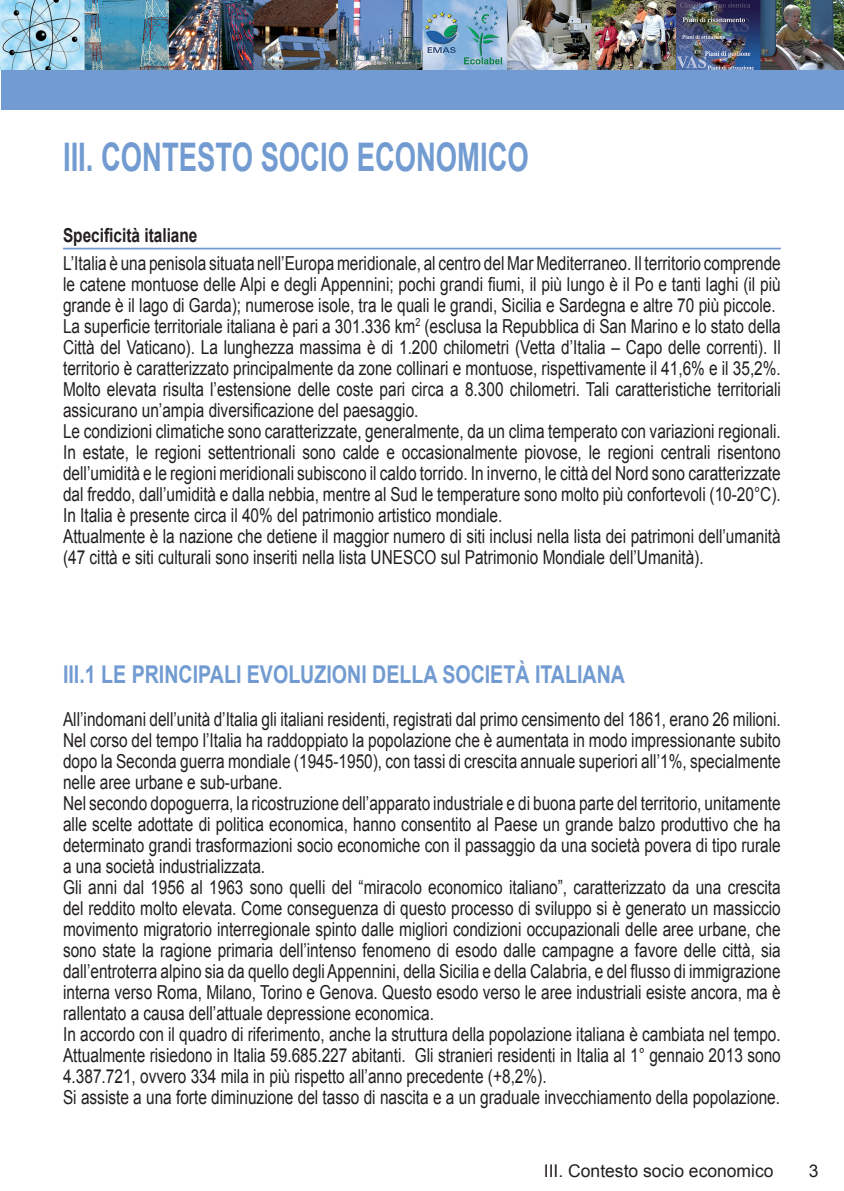
<style>
.page{position:relative;width:844px;height:1191px;background:#fff}
.page>*{position:absolute;margin:0;border:0;box-sizing:border-box;transform-origin:0 0}
.t1{font:700 39.38px "Arial";color:#729cd1;scale:.7 1}
.t2{font:700 24.5px "Arial";color:#729cd1;scale:.8 1}
.t3{font:19.25px/21px "Arial";color:#231f20;scale:.8 1}
.t4{font:700 19.25px "Arial";color:#231f20;scale:.8 1}
.t5{font:17.5px "Arial";color:#231f20}
</style>
<div class="page">
<div style="left:2px;top:0;width:841px;height:109px;background:#729cd1"></div>
<img style="left:1px;top:0;width:842px;height:70px">
<hr style="left:63px;top:248px;width:717px;height:1px;background:#729cd1">
<h1 class="t1" style="left:63px;top:131px;width:666px">III. CONTESTO SOCIO ECONOMICO</h1>
<p class="t4" style="left:63px;top:223px;width:169px">Specificità italiane</p>
<p class="t3" style="left:63px;top:252px;width:898px">L’Italia è una penisola situata nell’Europa meridionale, al centro del Mar Mediterraneo. Il territorio comprende le catene montuose delle Alpi e degli Appennini; pochi grandi fiumi, il più lungo è il Po e tanti laghi (il più grande è il lago di Garda); numerose isole, tra le quali le grandi, Sicilia e Sardegna e altre 70 più piccole.<br>La superficie territoriale italiana è pari a 301.336 km<sup>2</sup> (esclusa la Repubblica di San Marino e lo stato della Città del Vaticano). La lunghezza massima è di 1.200 chilometri (Vetta d’Italia – Capo delle correnti). Il territorio è caratterizzato principalmente da zone collinari e montuose, rispettivamente il 41,6% e il 35,2%.<br>Molto elevata risulta l’estensione delle coste pari circa a 8.300 chilometri. Tali caratteristiche territoriali assicurano un’ampia diversificazione del paesaggio.<br>Le condizioni climatiche sono caratterizzate, generalmente, da un clima temperato con variazioni regionali.<br>In estate, le regioni settentrionali sono calde e occasionalmente piovose, le regioni centrali risentono dell’umidità e le regioni meridionali subiscono il caldo torrido. In inverno, le città del Nord sono caratterizzate dal freddo, dall’umidità e dalla nebbia, mentre al Sud le temperature sono molto più confortevoli (10-20°C).<br>In Italia è presente circa il 40% del patrimonio artistico mondiale.<br>Attualmente è la nazione che detiene il maggior numero di siti inclusi nella lista dei patrimoni dell’umanità (47 città e siti culturali sono inseriti nella lista UNESCO sul Patrimonio Mondiale dell’Umanità).</p>
<p class="t2" style="left:63px;top:658px;width:703px">III.1 LE PRINCIPALI EVOLUZIONI DELLA SOCIETÀ ITALIANA</p>
<p class="t3" style="left:63px;top:709px;width:898px">All’indomani dell’unità d’Italia gli italiani residenti, registrati dal primo censimento del 1861, erano 26 milioni.<br>Nel corso del tempo l’Italia ha raddoppiato la popolazione che è aumentata in modo impressionante subito dopo la Seconda guerra mondiale (1945-1950), con tassi di crescita annuale superiori all’1%, specialmente nelle aree urbane e sub-urbane.<br>Nel secondo dopoguerra, la ricostruzione dell’apparato industriale e di buona parte del territorio, unitamente alle scelte adottate di politica economica, hanno consentito al Paese un grande balzo produttivo che ha determinato grandi trasformazioni socio economiche con il passaggio da una società povera di tipo rurale a una società industrializzata.<br>Gli anni dal 1956 al 1963 sono quelli del “miracolo economico italiano”, caratterizzato da una crescita del reddito molto elevata. Come conseguenza di questo processo di sviluppo si è generato un massiccio movimento migratorio interregionale spinto dalle migliori condizioni occupazionali delle aree urbane, che sono state la ragione primaria dell’intenso fenomeno di esodo dalle campagne a favore delle città, sia dall’entroterra alpino sia da quello degli Appennini, della Sicilia e della Calabria, e del flusso di immigrazione interna verso Roma, Milano, Torino e Genova. Questo esodo verso le aree industriali esiste ancora, ma è rallentato a causa dell’attuale depressione economica.<br>In accordo con il quadro di riferimento, anche la struttura della popolazione italiana è cambiata nel tempo.<br>Attualmente risiedono in Italia 59.685.227 abitanti. Gli stranieri residenti in Italia al 1° gennaio 2013 sono 4.387.721, ovvero 334 mila in più rispetto all’anno precedente (+8,2%).<br>Si assiste a una forte diminuzione del tasso di nascita e a un graduale invecchiamento della popolazione.</p>
<p class="t5" style="left:543px;top:1159px;width:231px">III. Contesto socio economico</p>
<p class="t5" style="left:808px;top:1159px;width:11px">3</p>
</div>
